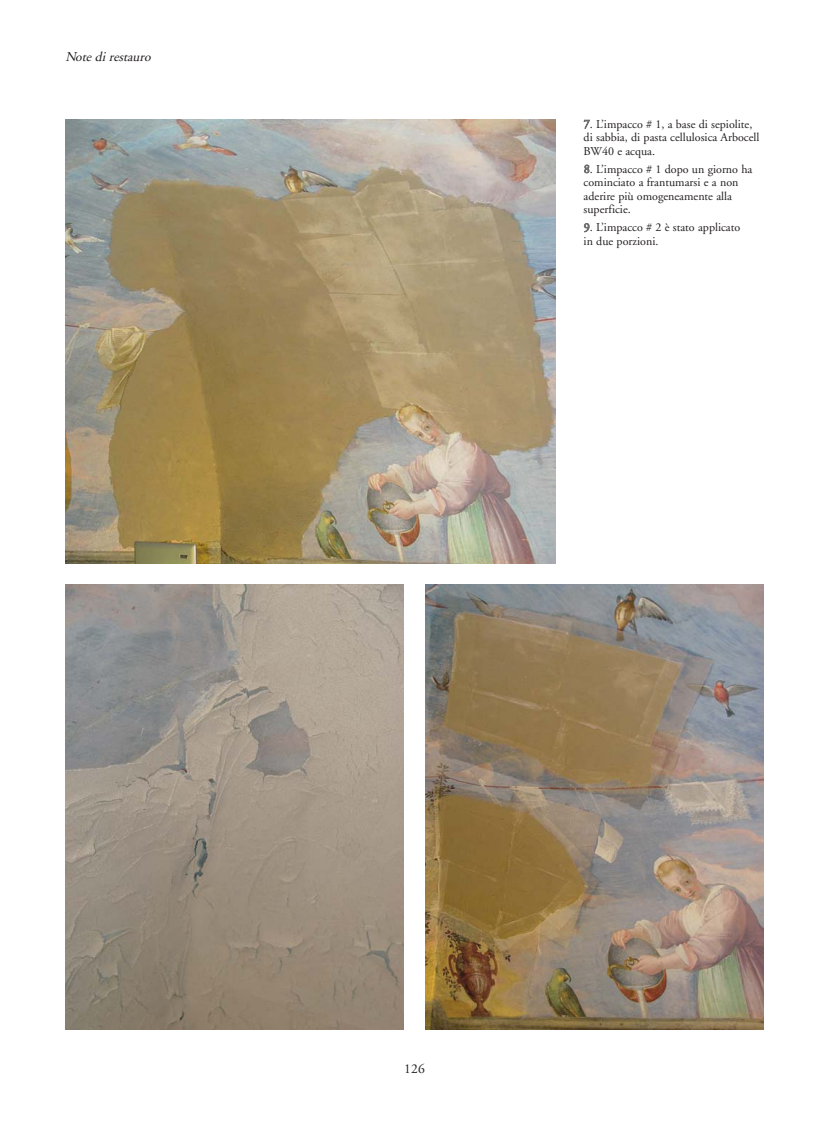
<style>
.page{position:relative;width:830px;height:1127px;background:#fff}
.page>*{position:absolute;margin:0;border:0;box-sizing:border-box;transform-origin:0 0}
.t1{font:italic 13.5px "Adobe Garamond";color:#231f20}
.t2{font:13.5px "Adobe Garamond";color:#231f20}
.t3{font:12px/13.5px "Adobe Garamond";color:#231f20}
.s1{color:#6d6e70}
</style>
<div class="page">
<img style="left:65px;top:119px;width:489px;height:444px">
<img style="left:65px;top:585px;width:338px;height:444px">
<img style="left:425px;top:585px;width:338px;height:444px">
<p class="t1" style="left:65px;top:51px;width:90px">Note di restauro</p>
<p class="t3" style="left:583px;top:118px;width:177px"><span class="s1">7</span>. L’impacco # 1, a base di sepiolite, di sabbia, di pasta cellulosica Arbocell<br>BW40 e acqua.</p>
<p class="t3" style="left:583px;top:163px;width:170px"><span class="s1">8</span>. L’impacco # 1 dopo un giorno ha cominciato a frantumarsi e a non aderire più omogeneamente alla superficie.</p>
<p class="t3" style="left:583px;top:222px;width:158px"><span class="s1">9</span>. L’impacco # 2 è stato applicato in due porzioni.</p>
<p class="t2" style="left:404px;top:1063px;width:22px">126</p>
</div>
